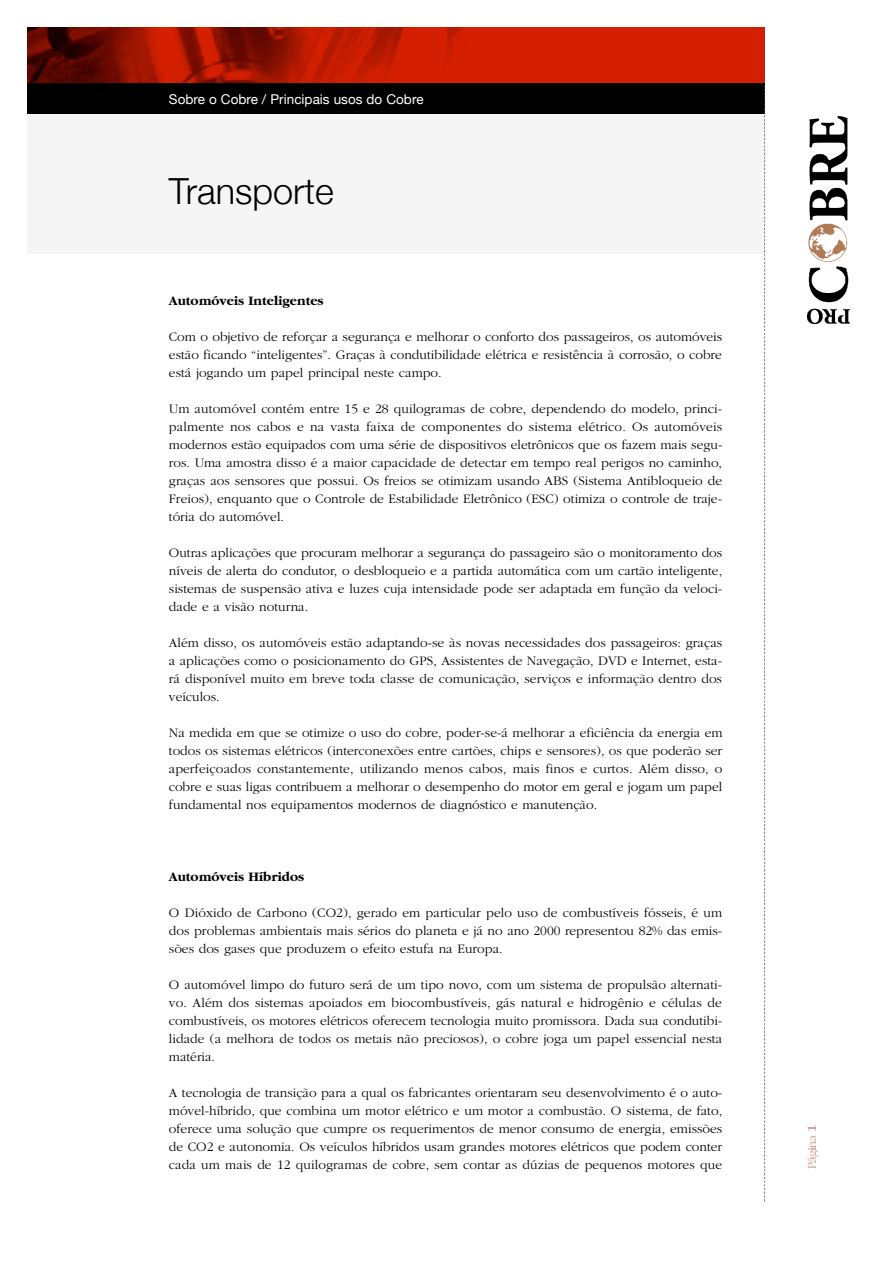
<style>
.page{position:relative;width:893px;height:1263px;background:#fff}
.page>*{position:absolute;margin:0;border:0;box-sizing:border-box;transform-origin:0 0}
.t1{font:300 36px "Helvetica Neue";color:#000}
.t2{font:300 13.5px/18px "Garamond";color:#000;text-align:justify}
.t3{font:700 13.5px "Garamond";color:#000}
.t4{font:13.5px "Helvetica Neue";color:#fff}
</style>
<div class="page">
<img style="left:27px;top:27px;width:737px;height:57px">
<div style="left:27px;top:84px;width:737px;height:170px;background:#f5f5f5"></div>
<div style="left:27px;top:84px;width:737px;height:30px;background:#000"></div>
<img style="left:807px;top:116px;width:42px;height:208px">
<svg style="left:764px;top:27px;width:1px;height:1174px"></svg>
<svg style="left:807px;top:1125px;width:11px;height:44px"></svg>
<p class="t4" style="left:169px;top:91px;width:256px">Sobre o Cobre / Principais usos do Cobre</p>
<h1 class="t1" style="left:169px;top:169px;width:166px">Transporte</h1>
<p class="t3" style="left:169px;top:295px;width:156px">Automóveis Inteligentes</p>
<p class="t2" style="left:169px;top:329px;width:554px">Com o objetivo de reforçar a segurança e melhorar o conforto dos passageiros, os automóveis estão ficando “inteligentes”. Graças à condutibilidade elétrica e resistência à corrosão, o cobre está jogando um papel principal neste campo.</p>
<p class="t2" style="left:169px;top:401px;width:555px">Um automóvel contém entre 15 e 28 quilogramas de cobre, dependendo do modelo, princi&shy;palmente nos cabos e na vasta faixa de componentes do sistema elétrico. Os automóveis modernos estão equipados com uma série de dispositivos eletrônicos que os fazem mais segu&shy;ros. Uma amostra disso é a maior capacidade de detectar em tempo real perigos no caminho, graças aos sensores que possui. Os freios se otimizam usando ABS (Sistema Antibloqueio de Freios), enquanto que o Controle de Estabilidade Eletrônico (ESC) otimiza o controle de traje&shy;tória do automóvel.</p>
<p class="t2" style="left:169px;top:545px;width:555px">Outras aplicações que procuram melhorar a segurança do passageiro são o monitoramento dos níveis de alerta do condutor, o desbloqueio e a partida automática com um cartão inteligente, sistemas de suspensão ativa e luzes cuja intensidade pode ser adaptada em função da veloci&shy;dade e a visão noturna.</p>
<p class="t2" style="left:169px;top:635px;width:555px">Além disso, os automóveis estão adaptando-se às novas necessidades dos passageiros: graças a aplicações como o posicionamento do GPS, Assistentes de Navegação, DVD e Internet, esta&shy;rá disponível muito em breve toda classe de comunicação, serviços e informação dentro dos veículos.</p>
<p class="t2" style="left:169px;top:725px;width:555px">Na medida em que se otimize o uso do cobre, poder-se-á melhorar a eficiência da energia em todos os sistemas elétricos (interconexões entre cartões, chips e sensores), os que poderão ser aperfeiçoados constantemente, utilizando menos cabos, mais finos e curtos. Além disso, o cobre e suas ligas contribuem a melhorar o desempenho do motor em geral e jogam um papel fundamental nos equipamentos modernos de diagnóstico e manutenção.</p>
<p class="t3" style="left:169px;top:871px;width:137px">Automóveis Híbridos</p>
<p class="t2" style="left:169px;top:905px;width:555px">O Dióxido de Carbono (CO2), gerado em particular pelo uso de combustíveis fósseis, é um dos problemas ambientais mais sérios do planeta e já no ano 2000 representou 82% das emis&shy;sões dos gases que produzem o efeito estufa na Europa.</p>
<p class="t2" style="left:169px;top:977px;width:554px">O automóvel limpo do futuro será de um tipo novo, com um sistema de propulsão alternati&shy;vo. Além dos sistemas apoiados em biocombustíveis, gás natural e hidrogênio e células de combustíveis, os motores elétricos oferecem tecnologia muito promissora. Dada sua condutibi&shy;lidade (a melhora de todos os metais não preciosos), o cobre joga um papel essencial nesta matéria.</p>
<p class="t2" style="left:169px;top:1085px;width:555px">A tecnologia de transição para a qual os fabricantes orientaram seu desenvolvimento é o auto&shy;móvel-híbrido, que combina um motor elétrico e um motor a combustão. O sistema, de fato, oferece uma solução que cumpre os requerimentos de menor consumo de energia, emissões de CO2 e autonomia. Os veículos híbridos usam grandes motores elétricos que podem conter cada um mais de 12 quilogramas de cobre, sem contar as dúzias de pequenos motores que</p>
</div>
